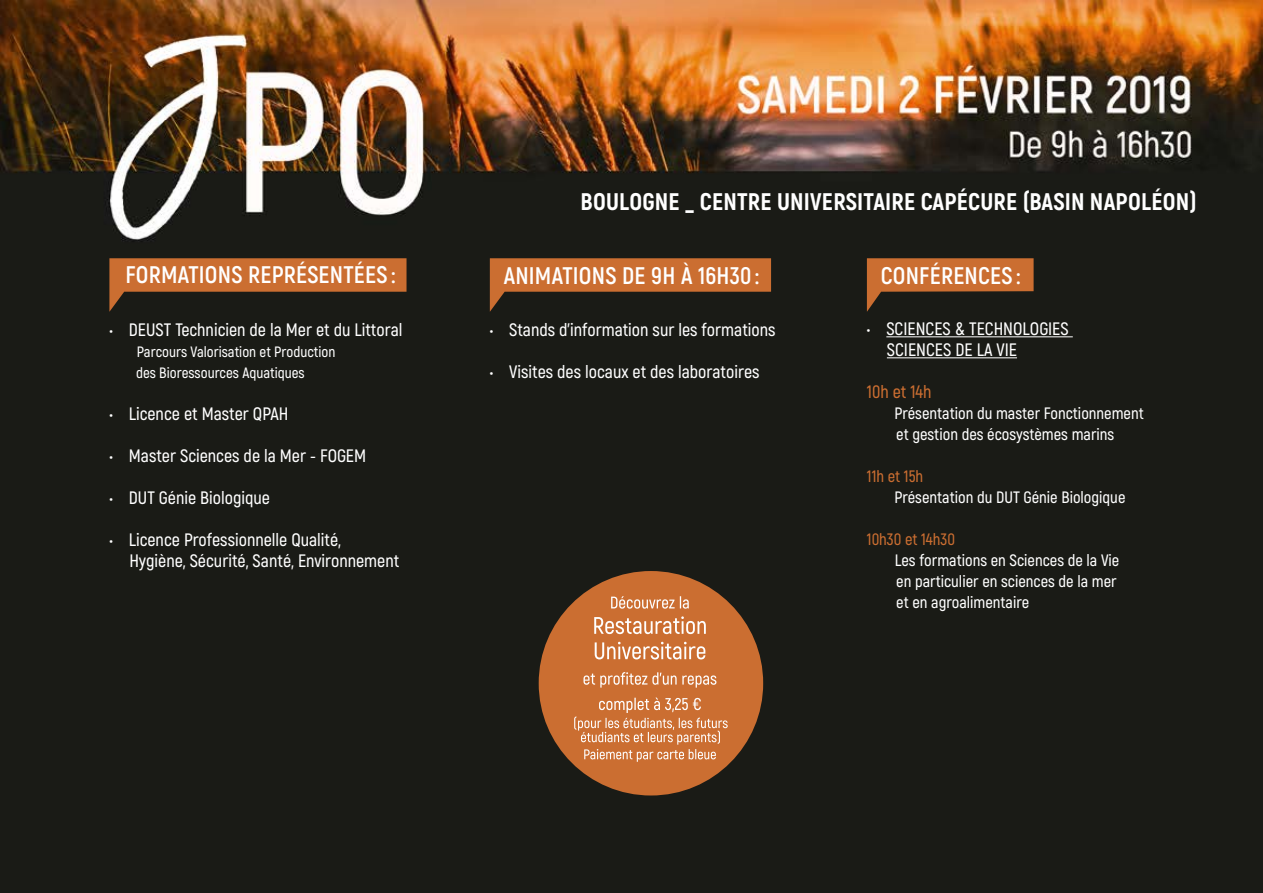
<style>
.page{position:relative;width:1263px;height:893px;background:#fff}
.page>*{position:absolute;margin:0;border:0;box-sizing:border-box;transform-origin:0 0}
.t1{font:700 24px "Akrobat";letter-spacing:.01em;color:#fff}
.t2{font:800 24px "Akrobat";letter-spacing:.01em;color:#fff}
.t3{font:600 18px/21px "Akrobat";color:#fff}
.t4{font:600 18px "Akrobat";color:#cb6e31}
.t5{font:600 16.5px/21px "Akrobat";color:#fff}
.t6{font:600 16.5px "Akrobat";color:#cb6e31}
.t7{font:600 15px/21px "Akrobat";color:#fff}
</style>
<div class="page">
<img style="left:0;top:0;width:1263px;height:893px">
<svg style="left:109px;top:258px;width:297px;height:54px;background:#894f26"></svg>
<svg style="left:490px;top:258px;width:281px;height:54px;background:#894f26"></svg>
<svg style="left:867px;top:258px;width:166px;height:54px;background:#894f27"></svg>
<hr style="left:886px;top:336px;width:187px;height:1px;background:#fff">
<hr style="left:887px;top:357px;width:130px;height:1px;background:#fff">
<div style="left:539px;top:571px;width:224px;height:224px;background:#cb6e31;border-radius:50%"></div>
<svg style="left:583px;top:672px;width:133px;height:16px"></svg>
<svg style="left:595px;top:642px;width:110px;height:17px"></svg>
<svg style="left:594px;top:616px;width:112px;height:18px"></svg>
<svg style="left:611px;top:596px;width:78px;height:13px"></svg>
<svg style="left:574px;top:698px;width:154px;height:64px"></svg>
<h1 class="t2" style="left:581px;top:187px;width:618px">BOULOGNE _ CENTRE UNIVERSITAIRE CAPÉCURE (BASIN NAPOLÉON)</h1>
<h1 class="t1" style="left:125px;top:260px;width:272px">FORMATIONS REPRÉSENTÉES :</h1>
<h1 class="t1" style="left:504px;top:261px;width:257px">ANIMATIONS DE 9H À 16H30 :</h1>
<h1 class="t1" style="left:881px;top:261px;width:141px">CONFÉRENCES :</h1>
<p class="t3" style="left:109px;top:319px;width:294px">• DEUST Technicien de la Mer et du Littoral</p>
<p class="t7" style="left:136px;top:341px;width:201px">Parcours Valorisation et Production des Bioressources Aquatiques</p>
<p class="t3" style="left:109px;top:403px;width:181px">• Licence et Master QPAH</p>
<p class="t3" style="left:109px;top:445px;width:258px">• Master Sciences de la Mer - FOGEM</p>
<p class="t3" style="left:109px;top:487px;width:162px">• DUT Génie Biologique</p>
<p class="t3" style="left:129px;top:529px;width:271px;text-indent:-20px">• Licence Professionnelle Qualité,<br>Hygiène, Sécurité, Santé, Environnement</p>
<p class="t3" style="left:490px;top:319px;width:287px">• Stands d’information sur les formations</p>
<p class="t3" style="left:490px;top:361px;width:271px">• Visites des locaux et des laboratoires</p>
<p class="t3" style="left:887px;top:318px;width:183px;text-indent:-20px">• SCIENCES &amp; TECHNOLOGIES<br>SCIENCES DE LA VIE</p>
<p class="t4" style="left:867px;top:381px;width:66px">10h et 14h</p>
<p class="t5" style="left:894px;top:403px;width:251px">Présentation du master Fonctionnement et gestion des écosystèmes marins</p>
<p class="t6" style="left:867px;top:466px;width:58px">11h et 15h</p>
<p class="t5" style="left:894px;top:487px;width:233px">Présentation du DUT Génie Biologique</p>
<p class="t6" style="left:867px;top:529px;width:90px">10h30 et 14h30</p>
<p class="t5" style="left:895px;top:550px;width:226px">Les formations en Sciences de la Vie en particulier en sciences de la mer et en agroalimentaire</p>
</div>
